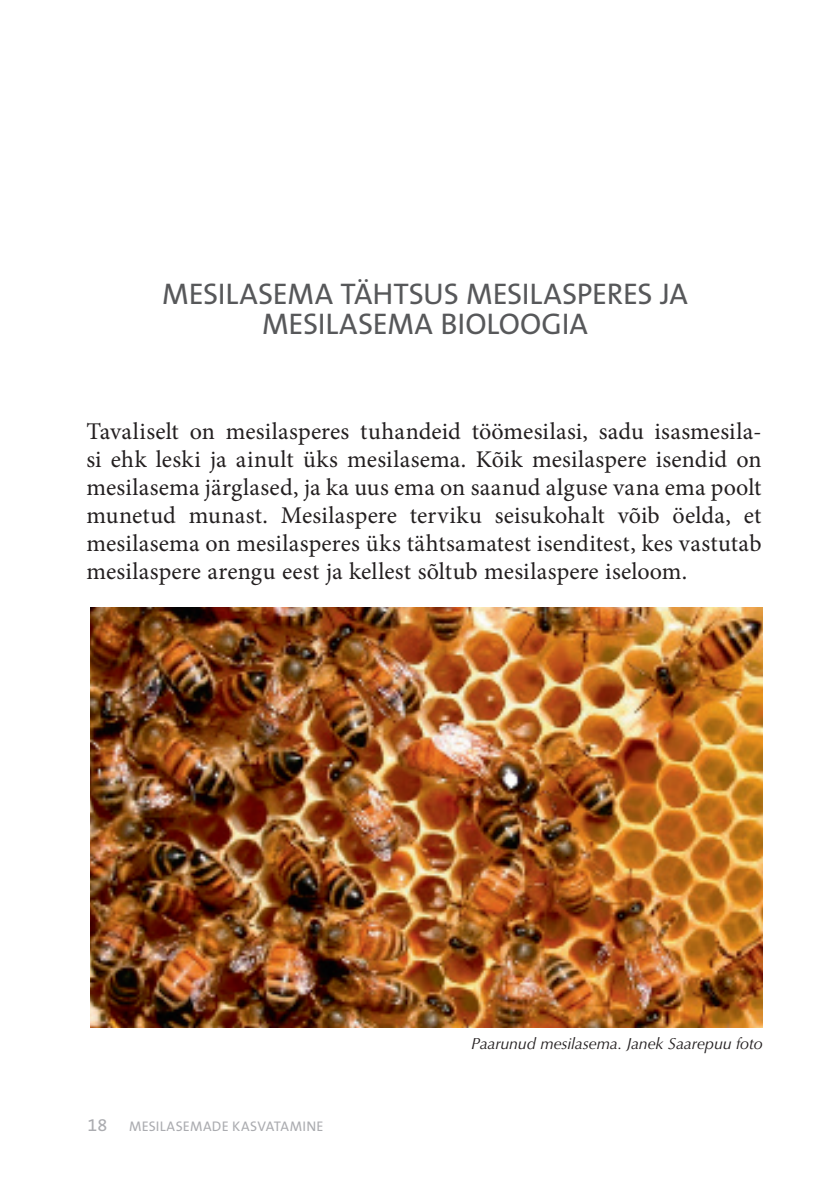
<style>
.page{position:relative;width:833px;height:1184px;background:#fff}
.page>*{position:absolute;margin:0;border:0;box-sizing:border-box;transform-origin:0 0}
.t1{font:30px/30px "The Sans B5 Plain";letter-spacing:-.005em;color:#57585a;text-align:center}
.t2{font:24px/28px "Minion Pro";letter-spacing:.005em;color:#231f20;text-align:justify}
.t3{font:italic 16px "Optima LT Std";letter-spacing:-.01em;color:#231f20}
.t4{font:14px "The Sans B5 Plain";letter-spacing:.015em;color:#abacb0}
.s1{font-size:18px}
</style>
<div class="page">
<img style="left:90px;top:607px;width:672px;height:420px">
<p class="t1" style="left:162px;top:280px;width:527px">MESILASEMA TÄHTSUS MESILASPERES JA<br>MESILASEMA BIOLOOGIA</p>
<p class="t2" style="left:86px;top:417px;width:676px">Tavaliselt on mesilasperes tuhandeid töömesilasi, sadu isasmesila&shy;si ehk leski ja ainult üks mesilasema. Kõik mesilaspere isendid on mesilasema järglased, ja ka uus ema on saanud alguse vana ema poolt munetud munast. Mesilaspere terviku seisukohalt võib öelda, et mesilasema on mesilasperes üks tähtsamatest isenditest, kes vastutab mesilaspere arengu eest ja kellest sõltub mesilaspere iseloom.</p>
<p class="t4" style="left:87px;top:1119px;width:237px"><span class="s1">18</span> MESILASEMADE KASVATAMINE</p>
<p class="t3" style="left:471px;top:1034px;width:293px">Paarunud mesilasema. Janek Saarepuu foto</p>
</div>
